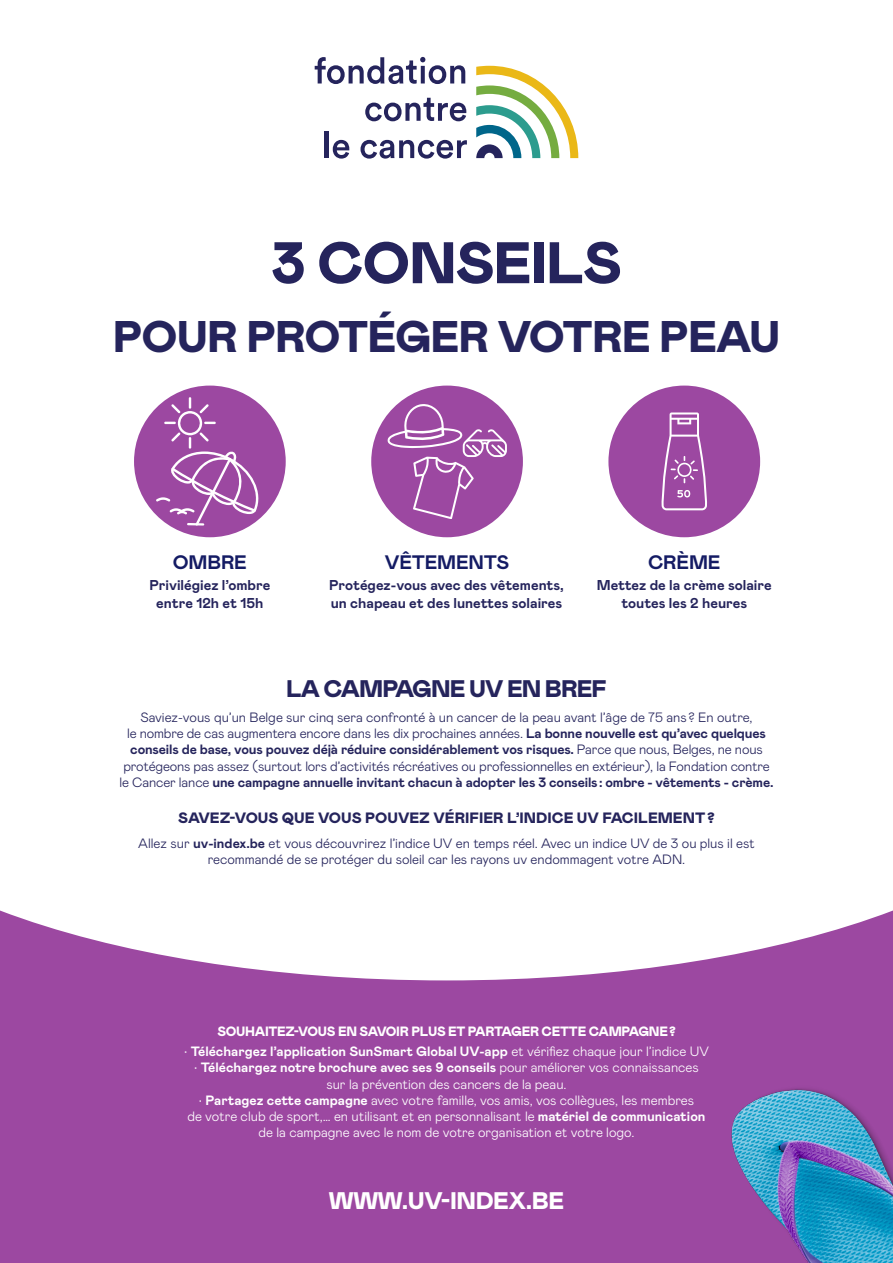
<style>
.page{position:relative;width:893px;height:1263px;background:#fff}
.page>*{position:absolute;margin:0;border:0;box-sizing:border-box;transform-origin:0 0}
.t1{font:900 58.5px "Mabry Pro";letter-spacing:-.02em;color:#25245c}
.t2{font:900 44.25px "Mabry Pro";letter-spacing:-.02em;color:#25245c}
.t3{font:900 24px "Mabry Pro";letter-spacing:-.04em;color:#25245c}
.t4{font:900 24px "Mabry Pro";letter-spacing:-.02em;color:#fff}
.t5{font:700 19.5px "Mabry Pro";letter-spacing:-.01em;color:#141b64}
.t6{font:900 15px "Mabry Pro";color:#25245c}
.t7{font:700 14.25px/18px "Mabry Pro";color:#25245c;text-align:center}
.t8{font:300 13.5px/16.2px "Mabry Pro";letter-spacing:-.01em;color:#25245c;text-align:center}
.t9{font:300 13.5px/16.2px "Mabry Pro";color:#fff;text-align:center}
.t10{font:700 13.5px "Mabry Pro";color:#fff}
.t11{font:900 13.5px "Mabry Pro";letter-spacing:-.02em;color:#fff}
.s1{font-weight:700}
.s2{font-weight:300}
</style>
<div class="page">
<svg style="left:0;top:910px;width:893px;height:353px;fill:#9c48a1"></svg>
<img style="left:684px;top:1068px;width:209px;height:195px">
<svg style="left:476px;top:66px;width:102px;height:92px"></svg>
<svg style="left:315px;top:57px;width:150px;height:27px"></svg>
<svg style="left:365px;top:98px;width:101px;height:23px"></svg>
<hr style="left:325px;top:132px;width:4px;height:26px;background:#25245c">
<svg style="left:333px;top:140px;width:16px;height:19px"></svg>
<svg style="left:360px;top:140px;width:107px;height:19px"></svg>
<div style="left:134px;top:386px;width:152px;height:151px;background:#9c48a1;border-radius:50%"></div>
<svg style="left:156px;top:397px;width:108px;height:129px"></svg>
<div style="left:371px;top:386px;width:152px;height:151px;background:#9c48a1;border-radius:50%"></div>
<svg style="left:387px;top:404px;width:120px;height:115px"></svg>
<div style="left:608px;top:386px;width:152px;height:151px;background:#9c48a1;border-radius:50%"></div>
<svg style="left:661px;top:412px;width:46px;height:98px"></svg>
<p class="t1" style="left:271px;top:221px;width:352px">3 CONSEILS</p>
<p class="t2" style="left:113px;top:305px;width:669px">POUR PROTÉGER VOTRE PEAU</p>
<p class="t5" style="left:173px;top:548px;width:76px">OMBRE</p>
<p class="t7" style="left:149px;top:576px;width:123px">Privilégiez l’ombre entre 12h et 15h</p>
<p class="t5" style="left:385px;top:548px;width:126px">VÊTEMENTS</p>
<p class="t7" style="left:329px;top:576px;width:236px;text-align:left">Protégez-vous avec des vêtements, un chapeau et des lunettes solaires</p>
<p class="t5" style="left:648px;top:548px;width:74px">CRÈME</p>
<p class="t7" style="left:597px;top:576px;width:176px">Mettez de la crème solaire toutes les 2 heures</p>
<p class="t3" style="left:286px;top:672px;width:322px">LA CAMPAGNE UV EN BREF</p>
<p class="t8" style="left:120px;top:708px;width:655px">Saviez-vous qu’un Belge sur cinq sera confronté à un cancer de la peau avant l’âge de 75 ans ? En outre,<br>le nombre de cas augmentera encore dans les dix prochaines années. <span class="s1">La bonne nouvelle est qu’avec quelques conseils de base, vous pouvez déjà réduire considérablement vos risques.</span> Parce que nous, Belges, ne nous protégeons pas assez (surtout lors d’activités récréatives ou professionnelles en extérieur), la Fondation contre le Cancer lance <span class="s1">une campagne annuelle invitant chacun à adopter les 3 conseils: ombre - vêtements - crème.</span></p>
<p class="t6" style="left:178px;top:807px;width:538px">SAVEZ-VOUS QUE VOUS POUVEZ VÉRIFIER L’INDICE UV FACILEMENT?</p>
<p class="t8" style="left:138px;top:834px;width:618px">Allez sur <span class="s1">uv-index.be</span> et vous découvrirez l’indice UV en temps réel. Avec un indice UV de 3 ou plus il est recommandé de se protéger du soleil car les rayons uv endommagent votre ADN.</p>
<p class="t11" style="left:217px;top:1021px;width:460px">SOUHAITEZ-VOUS EN SAVOIR PLUS ET PARTAGER CETTE CAMPAGNE?</p>
<p class="t10" style="left:184px;top:1042px;width:526px"><span class="s2">•</span> Téléchargez l’application SunSmart Global UV-app <span class="s2">et vérifiez chaque jour l’indice UV</span></p>
<p class="t9" style="left:194px;top:1059px;width:506px">• <span class="s1">Téléchargez notre brochure avec ses 9 conseils</span> pour améliorer vos connaissances sur la prévention des cancers de la peau.</p>
<p class="t9" style="left:187px;top:1091px;width:520px">• <span class="s1">Partagez cette campagne</span> avec votre famille, vos amis, vos collègues, les membres<br>de votre club de sport,… en utilisant et en personnalisant le <span class="s1">matériel de communication </span>de la campagne avec le nom de votre organisation et votre logo.</p>
<p class="t4" style="left:329px;top:1183px;width:237px">WWW.UV-INDEX.BE</p>
</div>
